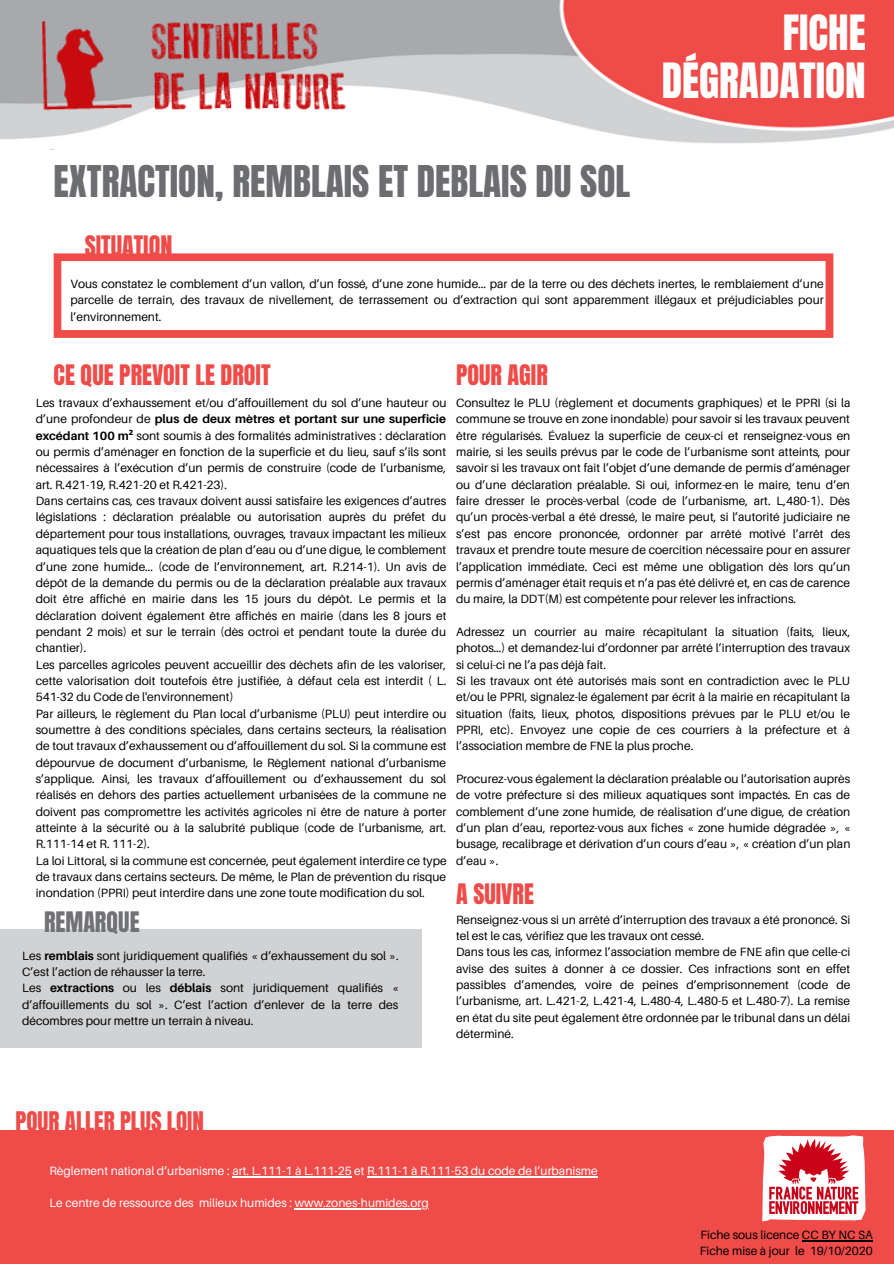
<style>
.page{position:relative;width:894px;height:1264px;background:#fff}
.page>*{position:absolute;margin:0;border:0;box-sizing:border-box;transform-origin:0 0}
.t1{font:41.25px/47.2px "Anton";color:#fff;text-align:right}
.t2{font:37.2px "Anton";color:#6c6d70}
.t3{font:24px "Anton";color:#ef4b48}
.t4{font:24px "Anton";color:#717275}
.t5{font:22.95px "Anton";color:#ef4b48}
.t6{font:12px/16.4px "Aileron";color:#000}
.t7{font:12px "Aileron";color:#fff}
.s1{font-weight:700}
.s2{font-family:"Noto Sans";font-weight:700}
</style>
<div class="page">
<svg style="left:54px;top:253px;width:779px;height:85px"></svg>
<div style="left:0;top:929px;width:421px;height:119px;background:#d1d2d4"></div>
<img style="left:0;top:0;width:893px;height:150px">
<img style="left:36px;top:15px;width:345px;height:103px">
<div style="left:0;top:1129px;width:893px;height:134px;background:#ef4b48"></div>
<img style="left:762px;top:1135px;width:104px;height:85px">
<hr style="left:801px;top:1240px;width:71px;height:1px;background:#000">
<hr style="left:232px;top:1176px;width:119px;height:1px;background:#fff">
<hr style="left:367px;top:1176px;width:230px;height:1px;background:#fff">
<hr style="left:295px;top:1208px;width:133px;height:1px;background:#fff">
<h2 class="t2" style="left:54px;top:154px;width:578px">EXTRACTION, REMBLAIS ET DEBLAIS DU SOL</h2>
<h3 class="t3" style="left:85px;top:228px;width:89px">SITUATION</h3>
<h1 class="t1" style="left:661px;top:10px;width:205px">FICHE<br>DÉGRADATION</h1>
<p class="t6" style="left:70px;top:275px;width:754px;text-align:justify">Vous constatez le comblement d’un vallon, d’un fossé, d’une zone humide... par de la terre ou des déchets inertes, le remblaiement d’une parcelle de terrain, des travaux de nivellement, de terrassement ou d’extraction qui sont apparemment illégaux et préjudiciables pour l’environnement.</p>
<h3 class="t3" style="left:54px;top:357px;width:218px">CE QUE PREVOIT LE DROIT</h3>
<p class="t6" style="left:36px;top:394px;width:412px">Les travaux d’exhaussement et/ou d’affouillement du sol d’une hauteur ou d’une profondeur de <span class="s1">plus de deux mètres et portant sur une superficie excédant 100 m</span><span class="s2">²</span> sont soumis à des formalités administratives : déclaration ou permis d’aménager en fonction de la superficie et du lieu, sauf s’ils sont nécessaires à l’exécution d’un permis de construire (code de l’urbanisme, art. R.421-19, R.421-20 et R.421-23).<br>Dans certains cas, ces travaux doivent aussi satisfaire les exigences d’autres législations : déclaration préalable ou autorisation auprès du préfet du département pour tous installations, ouvrages, travaux impactant les milieux aquatiques tels que la création de plan d’eau ou d’une digue, le comblement d’une zone humide... (code de l’environnement, art. R.214-1). Un avis de dépôt de la demande du permis ou de la déclaration préalable aux travaux doit être affiché en mairie dans les 15 jours du dépôt. Le permis et la déclaration doivent également être affichés en mairie (dans les 8 jours et pendant 2 mois) et sur le terrain (dès octroi et pendant toute la durée du chantier).<br>Les parcelles agricoles peuvent accueillir des déchets afin de les valoriser, cette valorisation doit toutefois être justifiée, à défaut cela est interdit ( L.<br>541-32 du Code de l'environnement)<br>Par ailleurs, le règlement du Plan local d’urbanisme (PLU) peut interdire ou soumettre à des conditions spéciales, dans certains secteurs, la réalisation de tout travaux d’exhaussement ou d’affouillement du sol. Si la commune est dépourvue de document d’urbanisme, le Règlement national d’urbanisme s’applique. Ainsi, les travaux d’affouillement ou d’exhaussement du sol réalisés en dehors des parties actuellement urbanisées de la commune ne doivent pas compromettre les activités agricoles ni être de nature à porter atteinte à la sécurité ou à la salubrité publique (code de l’urbanisme, art.<br>R.111-14 et R. 111-2).<br>La loi Littoral, si la commune est concernée, peut également interdire ce type de travaux dans certains secteurs. De même, le Plan de prévention du risque inondation (PPRI) peut interdire dans une zone toute modification du sol.</p>
<h3 class="t4" style="left:44px;top:904px;width:97px">REMARQUE</h3>
<p class="t6" style="left:22px;top:947px;width:378px">Les <span class="s1">remblais</span> sont juridiquement qualifiés « d’exhaussement du sol ».<br>C’est l’action de réhausser la terre.<br>Les <span class="s1">extractions</span> ou les <span class="s1">déblais</span> sont juridiquement qualifiés « d’affouillements du sol ». C’est l’action d’enlever de la terre des décombres pour mettre un terrain à niveau.</p>
<h3 class="t3" style="left:456px;top:357px;width:93px">POUR AGIR</h3>
<p class="t6" style="left:456px;top:394px;width:396px;text-align:justify">Consultez le PLU (règlement et documents graphiques) et le PPRI (si la commune se trouve en zone inondable) pour savoir si les travaux peuvent être régularisés. Évaluez la superficie de ceux-ci et renseignez-vous en mairie, si les seuils prévus par le code de l’urbanisme sont atteints, pour savoir si les travaux ont fait l’objet d’une demande de permis d’aménager ou d’une déclaration préalable. Si oui, informez-en le maire, tenu d’en faire dresser le procès-verbal (code de l’urbanisme, art. L,480-1). Dès qu’un procès-verbal a été dressé, le maire peut, si l’autorité judiciaire ne s’est pas encore prononcée, ordonner par arrêté motivé l’arrêt des travaux et prendre toute mesure de coercition nécessaire pour en assurer l’application immédiate. Ceci est même une obligation dès lors qu’un permis d’aménager était requis et n’a pas été délivré et, en cas de carence du maire, la DDT(M) est compétente pour relever les infractions.</p>
<p class="t6" style="left:456px;top:623px;width:395px">Adressez un courrier au maire récapitulant la situation (faits, lieux, photos…) et demandez-lui d’ordonner par arrêté l’interruption des travaux si celui-ci ne l’a pas déjà fait.<br>Si les travaux ont été autorisés mais sont en contradiction avec le PLU et/ou le PPRI, signalez-le également par écrit à la mairie en récapitulant la situation (faits, lieux, photos, dispositions prévues par le PLU et/ou le PPRI, etc). Envoyez une copie de ces courriers à la préfecture et à l’association membre de FNE la plus proche.</p>
<p class="t6" style="left:456px;top:770px;width:396px;text-align:justify">Procurez-vous également la déclaration préalable ou l’autorisation auprès de votre préfecture si des milieux aquatiques sont impactés. En cas de comblement d’une zone humide, de réalisation d’une digue, de création d’un plan d’eau, reportez-vous aux fiches « zone humide dégradée », « busage, recalibrage et dérivation d’un cours d’eau », « création d’un plan d’eau ».</p>
<h3 class="t3" style="left:456px;top:876px;width:79px">A SUIVRE</h3>
<p class="t6" style="left:456px;top:911px;width:396px">Renseignez-vous si un arrêté d’interruption des travaux a été prononcé. Si tel est le cas, vérifiez que les travaux ont cessé.<br>Dans tous les cas, informez l’association membre de FNE afin que celle-ci avise des suites à donner à ce dossier. Ces infractions sont en effet passibles d’amendes, voire de peines d’emprisonnement (code de l’urbanisme, art. L.421-2, L.421-4, L.480-4, L.480-5 et L.480-7). La remise en état du site peut également être ordonnée par le tribunal dans un délai déterminé.</p>
<h3 class="t5" style="left:16px;top:1104px;width:190px">POUR ALLER PLUS LOIN</h3>
<p class="t7" style="left:49px;top:1163px;width:549px">Règlement national d’urbanisme : art. L.111-1 à L.111-25 et R.111-1 à R.111-53 du code de l’urbanisme</p>
<p class="t7" style="left:49px;top:1195px;width:381px">Le centre de ressource des milieux humides : www.zones-humides.org</p>
<p class="t6" style="left:699px;top:1226px;width:174px">Fiche sous licence CC BY NC SA<br>Fiche mise à jour le 19/10/2020</p>
</div>
